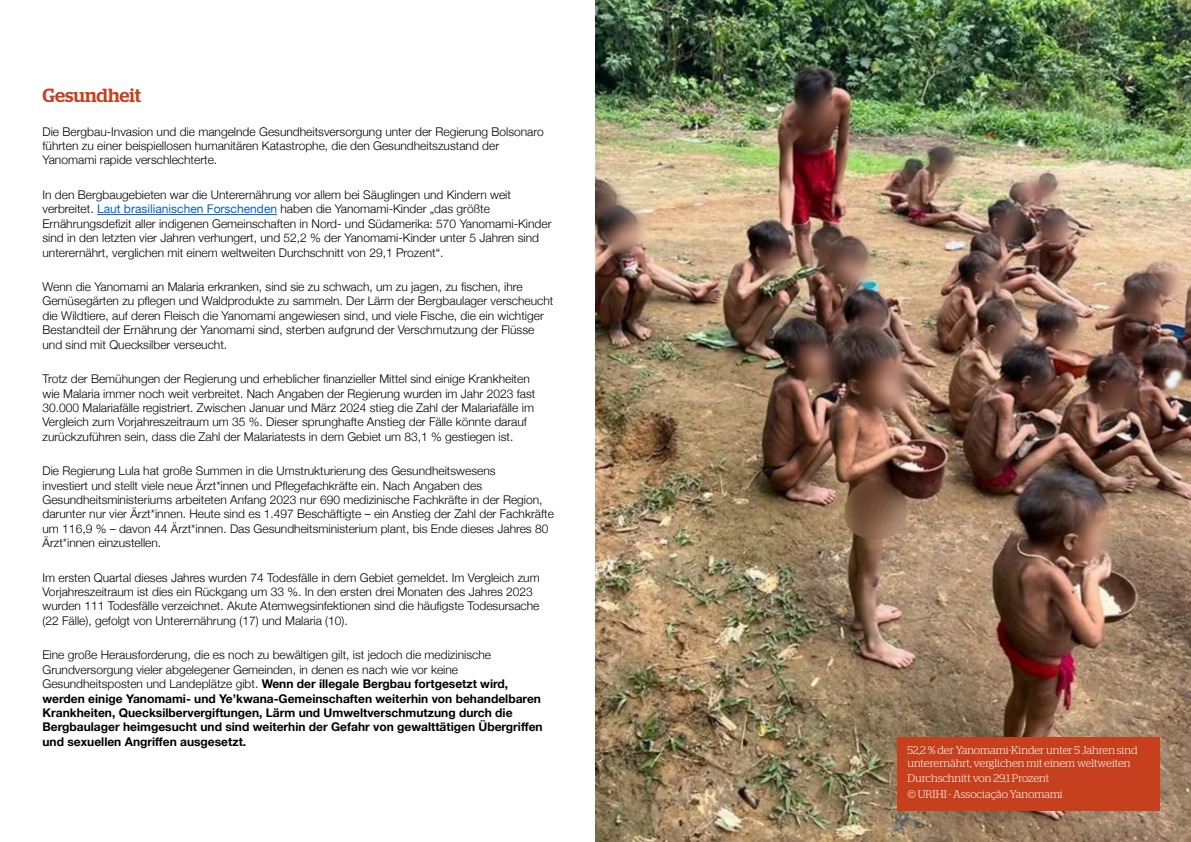
<style>
.page{position:relative;width:1191px;height:842px;background:#fff}
.page>*{position:absolute;margin:0;border:0;box-sizing:border-box;transform-origin:0 0}
.t1{font:500 19px "Stag";color:#c6401d}
.t2{font:300 12px/14.4px "Helvetica Neue";color:#000}
.t3{font:700 12px/14.4px "Helvetica Neue";color:#000}
.t4{font:300 11px/13.2px "Stag";color:#fff}
.s1{font-weight:400;color:#0563c1}
.s2{font-weight:300}
</style>
<div class="page">
<hr style="left:97px;top:214px;width:180px;height:1px;background:#0563c1">
<img style="left:595px;top:0;width:596px;height:842px">
<div style="left:897px;top:737px;width:262px;height:74px;background:#c6401d"></div>
<h1 class="t1" style="left:43px;top:84px;width:100px">Gesundheit</h1>
<p class="t2" style="left:43px;top:123px;width:503px">Die Bergbau-Invasion und die mangelnde Gesundheitsversorgung unter der Regierung Bolsonaro führten zu einer beispiellosen humanitären Katastrophe, die den Gesundheitszustand der<br>Yanomami rapide verschlechterte.</p>
<p class="t2" style="left:43px;top:187px;width:510px">In den Bergbaugebieten war die Unterernährung vor allem bei Säuglingen und Kindern weit verbreitet. <span class="s1">Laut brasilianischen Forschenden</span> haben die Yanomami-Kinder „das größte Ernährungsdefizit aller indigenen Gemeinschaften in Nord- und Südamerika: 570 Yanomami-Kinder sind in den letzten vier Jahren verhungert, und 52,2 % der Yanomami-Kinder unter 5 Jahren sind unterernährt, verglichen mit einem weltweiten Durchschnitt von 29,1 Prozent“.</p>
<p class="t2" style="left:43px;top:279px;width:512px">Wenn die Yanomami an Malaria erkranken, sind sie zu schwach, um zu jagen, zu fischen, ihre Gemüsegärten zu pflegen und Waldprodukte zu sammeln. Der Lärm der Bergbaulager verscheucht die Wildtiere, auf deren Fleisch die Yanomami angewiesen sind, und viele Fische, die ein wichtiger Bestandteil der Ernährung der Yanomami sind, sterben aufgrund der Verschmutzung der Flüsse und sind mit Quecksilber verseucht.</p>
<p class="t2" style="left:43px;top:371px;width:494px">Trotz der Bemühungen der Regierung und erheblicher finanzieller Mittel sind einige Krankheiten wie Malaria immer noch weit verbreitet. Nach Angaben der Regierung wurden im Jahr 2023 fast 30.000 Malariafälle registriert. Zwischen Januar und März 2024 stieg die Zahl der Malariafälle im Vergleich zum Vorjahreszeitraum um 35 %. Dieser sprunghafte Anstieg der Fälle könnte darauf zurückzuführen sein, dass die Zahl der Malariatests in dem Gebiet um 83,1 % gestiegen ist.</p>
<p class="t2" style="left:43px;top:463px;width:513px">Die Regierung Lula hat große Summen in die Umstrukturierung des Gesundheitswesens<br>investiert und stellt viele neue Ärzt*innen und Pflegefachkräfte ein. Nach Angaben des Gesundheitsministeriums arbeiteten Anfang 2023 nur 690 medizinische Fachkräfte in der Region, darunter nur vier Ärzt*innen. Heute sind es 1.497 Beschäftigte – ein Anstieg der Zahl der Fachkräfte um 116,9 % – davon 44 Ärzt*innen. Das Gesundheitsministerium plant, bis Ende dieses Jahres 80<br>Ärzt*innen einzustellen.</p>
<p class="t2" style="left:43px;top:569px;width:499px">Im ersten Quartal dieses Jahres wurden 74 Todesfälle in dem Gebiet gemeldet. Im Vergleich zum Vorjahreszeitraum ist dies ein Rückgang um 33 %. In den ersten drei Monaten des Jahres 2023 wurden 111 Todesfälle verzeichnet. Akute Atemwegsinfektionen sind die häufigste Todesursache (22 Fälle), gefolgt von Unterernährung (17) und Malaria (10).</p>
<p class="t3" style="left:43px;top:648px;width:501px"><span class="s2">Eine große Herausforderung, die es noch zu bewältigen gilt, ist jedoch die medizinische Grundversorgung vieler abgelegener Gemeinden, in denen es nach wie vor keine Gesundheitsposten und Landeplätze gibt.</span> Wenn der illegale Bergbau fortgesetzt wird, werden einige Yanomami- und Ye’kwana-Gemeinschaften weiterhin von behandelbaren Krankheiten, Quecksilbervergiftungen, Lärm und Umweltverschmutzung durch die Bergbaulager heimgesucht und sind weiterhin der Gefahr von gewalttätigen Übergriffen und sexuellen Angriffen ausgesetzt.</p>
<p class="t4" style="left:907px;top:743px;width:232px">52,2 % der Yanomami-Kinder unter 5 Jahren sind unterernährt, verglichen mit einem weltweiten</p>
<p class="t4" style="left:907px;top:769px;width:157px;line-height:16px">Durchschnitt von 29,1 Prozent<br>© URIHI - Associação Yanomami</p>
</div>
